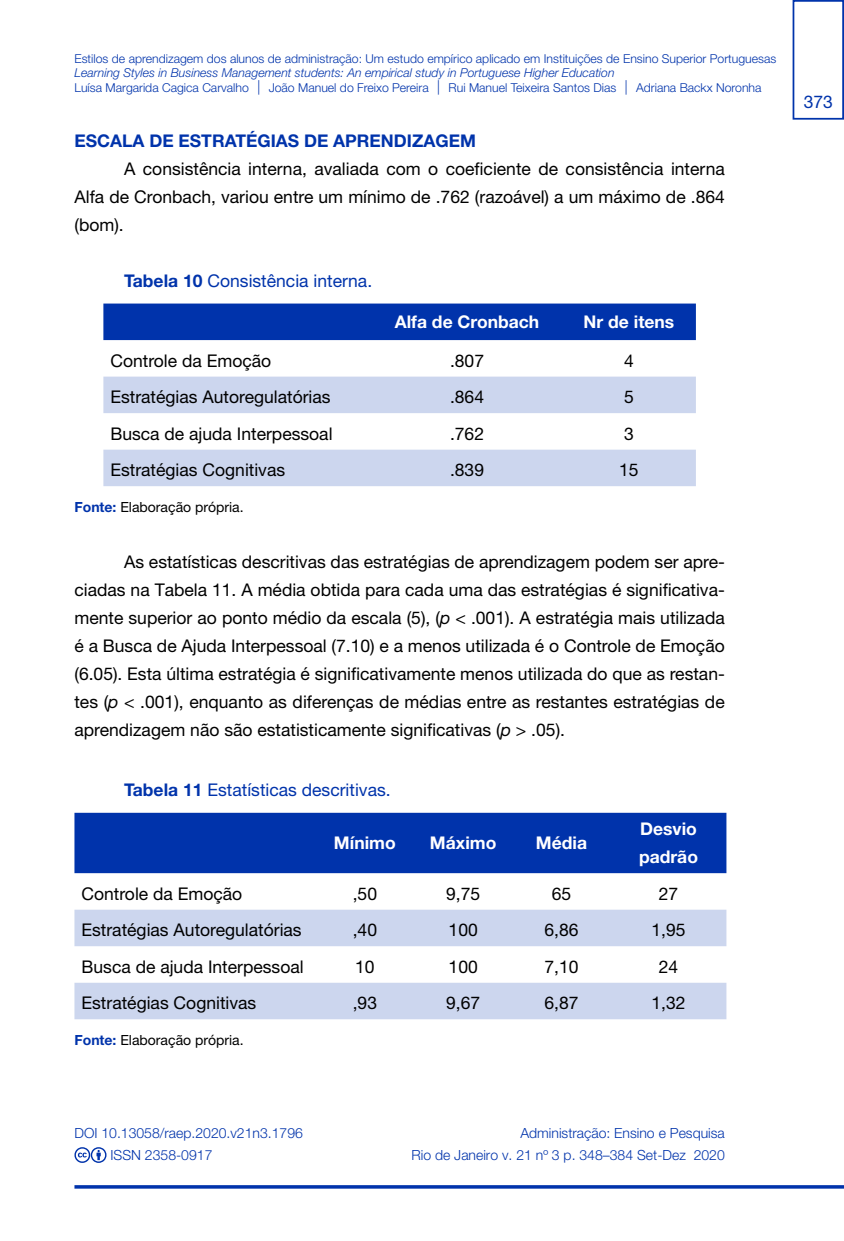
<style>
.page{position:relative;width:844px;height:1241px;background:#fff}
.page>*{position:absolute;margin:0;border:0;box-sizing:border-box;transform-origin:0 0}
.t1{font:17.5px/28px "Helvetica Neue";color:#000;text-align:justify}
.t2{font:17.5px "Helvetica Neue";color:#0033ab}
.t3{font:700 17.5px/28px "Helvetica Neue";color:#fff}
.t4{font:700 17.5px "Helvetica Neue";color:#0033ab}
.t5{font:300 14px/21.7px "Helvetica Neue";color:#0033ab;text-align:right}
.t6{font:14px "Helvetica Neue";color:#000}
.t7{font:300 12.25px "Helvetica Neue";color:#0033ab}
.t8{font:italic 300 12.25px "Helvetica Neue";color:#0033ab}
.s1{font-weight:700}
.s2{font-weight:700;color:#0033ab}
.s3{font-style:italic}
</style>
<div class="page">
<svg style="left:74px;top:1185px;width:769px;height:3px;fill:#0033ab"></svg>
<svg style="left:74px;top:1147px;width:32px;height:15px"></svg>
<div style="left:792px;top:0;width:51px;height:120px;border:2px solid #0033ab"></div>
<div style="left:103px;top:303px;width:592px;height:37px;background:#0033ab"></div>
<svg style="left:103px;top:376px;width:592px;height:110px;fill:#ccd6ee"></svg>
<div style="left:74px;top:812px;width:652px;height:61px;background:#0033ab"></div>
<svg style="left:74px;top:909px;width:652px;height:110px;fill:#ccd6ee"></svg>
<p class="t7" style="left:74px;top:48px;width:703px">Estilos de aprendizagem dos alunos de administração: Um estudo empírico aplicado em Instituições de Ensino Superior Portuguesas</p>
<p class="t8" style="left:74px;top:63px;width:541px">Learning Styles in Business Management students: An empirical study in Portuguese Higher Education</p>
<p class="t7" style="left:74px;top:78px;width:688px">Luísa Margarida Cagica Carvalho ︱ João Manuel do Freixo Pereira ︱ Rui Manuel Teixeira Santos Dias ︱ Adriana Backx Noronha</p>
<p class="t4" style="left:74px;top:129px;width:403px">ESCALA DE ESTRATÉGIAS DE APRENDIZAGEM</p>
<p class="t1" style="left:74px;top:155px;width:651px;text-indent:50px">A consistência interna, avaliada com o coeficiente de consistência interna Alfa de Cronbach, variou entre um mínimo de .762 (razoável) a um máximo de .864 (bom).</p>
<p class="t2" style="left:124px;top:268px;width:249px"><span class="s1">Tabela 10</span> Consistência interna.</p>
<p class="t3" style="left:394px;top:307px;width:146px">Alfa de Cronbach</p>
<p class="t3" style="left:583px;top:307px;width:92px">Nr de itens</p>
<p class="t1" style="left:110px;top:347px;width:162px">Controle da Emoção</p>
<p class="t1" style="left:450px;top:347px;width:36px">.807</p>
<p class="t1" style="left:624px;top:347px;width:11px">4</p>
<p class="t1" style="left:110px;top:384px;width:222px">Estratégias Autoregulatórias</p>
<p class="t1" style="left:450px;top:384px;width:36px">.864</p>
<p class="t1" style="left:624px;top:384px;width:11px">5</p>
<p class="t1" style="left:110px;top:420px;width:224px">Busca de ajuda Interpessoal</p>
<p class="t1" style="left:450px;top:420px;width:36px">.762</p>
<p class="t1" style="left:624px;top:420px;width:11px">3</p>
<p class="t1" style="left:110px;top:457px;width:176px">Estratégias Cognitivas</p>
<p class="t1" style="left:450px;top:457px;width:36px">.839</p>
<p class="t1" style="left:619px;top:457px;width:21px">15</p>
<p class="t6" style="left:74px;top:497px;width:171px"><span class="s2">Fonte:</span> Elaboração própria.</p>
<p class="t1" style="left:74px;top:549px;width:651px;text-indent:50px">As estatísticas descritivas das estratégias de aprendizagem podem ser apre&shy;ciadas na Tabela 11. A média obtida para cada uma das estratégias é significativa&shy;mente superior ao ponto médio da escala (5), (<span class="s3">p</span> &lt; .001). A estratégia mais utilizada é a Busca de Ajuda Interpessoal (7.10) e a menos utilizada é o Controle de Emoção (6.05). Esta última estratégia é significativamente menos utilizada do que as restan&shy;tes (<span class="s3">p</span> &lt; .001), enquanto as diferenças de médias entre as restantes estratégias de aprendizagem não são estatisticamente significativas (<span class="s3">p</span> &gt; .05).</p>
<p class="t2" style="left:124px;top:776px;width:268px"><span class="s1">Tabela 11</span> Estatísticas descritivas.</p>
<p class="t3" style="left:334px;top:828px;width:63px">Mínimo</p>
<p class="t3" style="left:430px;top:828px;width:68px">Máximo</p>
<p class="t3" style="left:535px;top:828px;width:53px">Média</p>
<p class="t3" style="left:639px;top:814px;width:60px">Desvio padrão</p>
<p class="t1" style="left:81px;top:880px;width:162px">Controle da Emoção</p>
<p class="t1" style="left:352px;top:880px;width:26px">,50</p>
<p class="t1" style="left:446px;top:880px;width:36px">9,75</p>
<p class="t1" style="left:551px;top:880px;width:21px">65</p>
<p class="t1" style="left:658px;top:880px;width:21px">27</p>
<p class="t1" style="left:81px;top:916px;width:222px">Estratégias Autoregulatórias</p>
<p class="t1" style="left:352px;top:916px;width:26px">,40</p>
<p class="t1" style="left:448px;top:916px;width:31px">100</p>
<p class="t1" style="left:544px;top:916px;width:36px">6,86</p>
<p class="t1" style="left:651px;top:916px;width:36px">1,95</p>
<p class="t1" style="left:81px;top:953px;width:224px">Busca de ajuda Interpessoal</p>
<p class="t1" style="left:355px;top:953px;width:21px">10</p>
<p class="t1" style="left:448px;top:953px;width:31px">100</p>
<p class="t1" style="left:544px;top:953px;width:36px">7,10</p>
<p class="t1" style="left:658px;top:953px;width:21px">24</p>
<p class="t1" style="left:81px;top:989px;width:176px">Estratégias Cognitivas</p>
<p class="t1" style="left:353px;top:989px;width:26px">,93</p>
<p class="t1" style="left:446px;top:989px;width:36px">9,67</p>
<p class="t1" style="left:544px;top:989px;width:36px">6,87</p>
<p class="t1" style="left:651px;top:989px;width:36px">1,32</p>
<p class="t6" style="left:74px;top:1029px;width:171px"><span class="s2">Fonte:</span> Elaboração própria.</p>
<p class="t2" style="left:803px;top:89px;width:31px">373</p>
<p class="t5" style="left:110px;top:1120px;width:194px;text-align:left;text-indent:-36px">DOI 10.13058/raep.2020.v21n3.1796<br>ISSN 2358-0917</p>
<p class="t5" style="left:411px;top:1120px;width:315px">Administração: Ensino e Pesquisa<br>Rio de Janeiro v. 21 nº 3 p. 348–384 Set-Dez 2020</p>
</div>
